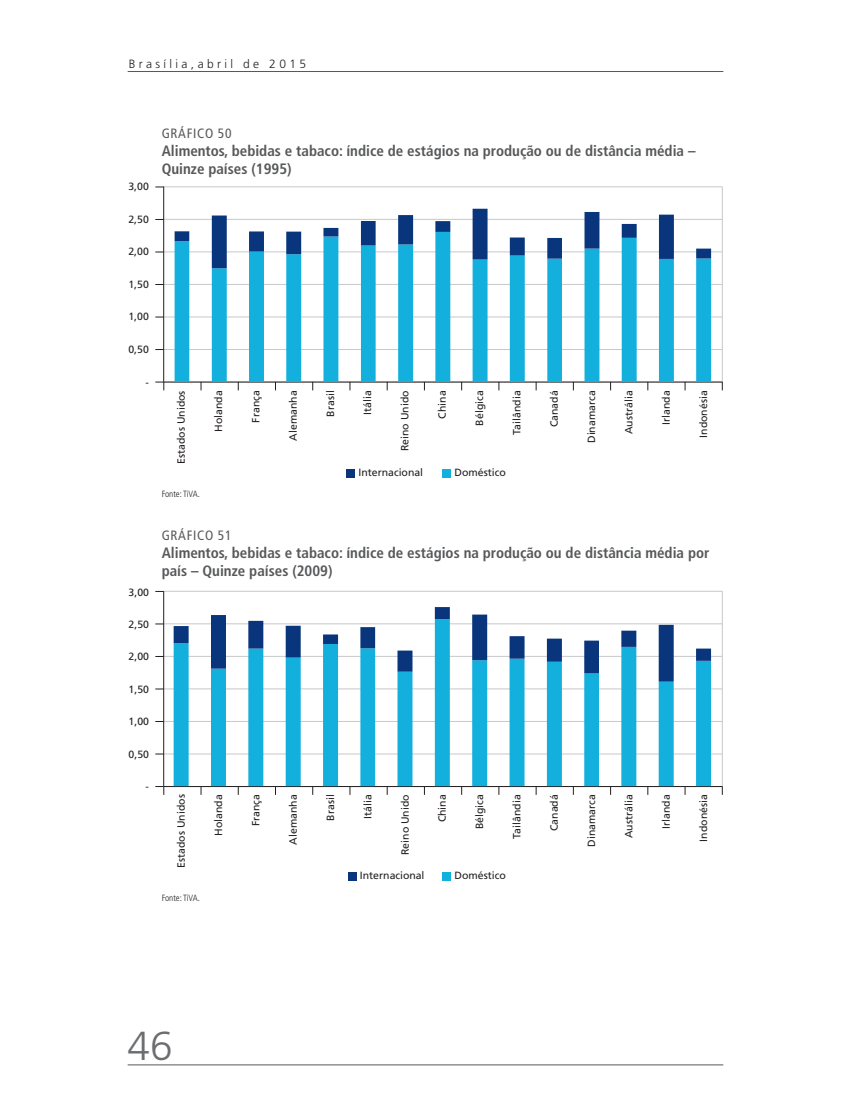
<style>
.page{position:relative;width:851px;height:1106px;background:#fff}
.page>*{position:absolute;margin:0;border:0;box-sizing:border-box;transform-origin:0 0}
.t1{font:300 40.5px "Frutiger LT Pro";color:#6c6d70}
.titulo_2_titulo{font:700 condensed 15px/18px "Frutiger LT Pro";color:#57585a}
.titulo_1_numero{font:condensed 13.5px "Frutiger LT Pro";letter-spacing:.05em;color:#57585a}
.t2{font:300 12px "Frutiger LT Pro";letter-spacing:.28em;color:#231f20}
.t3{font:10.5px "Frutiger LT Pro";color:#231f20}
.fonte_elaboracao_soz{font:300 condensed 9px "Frutiger LT Pro";color:#231f20}
</style>
<div class="page">
<hr style="left:128px;top:71px;width:595px;height:1px;background:#57585a">
<hr style="left:128px;top:1064px;width:595px;height:1px;background:#57585a">
<hr style="left:164px;top:186px;width:558px;height:1px;background:#c7c8ca">
<hr style="left:164px;top:219px;width:558px;height:1px;background:#c7c8ca">
<hr style="left:164px;top:252px;width:558px;height:1px;background:#c7c8ca">
<hr style="left:164px;top:284px;width:558px;height:1px;background:#c7c8ca">
<hr style="left:164px;top:317px;width:558px;height:1px;background:#c7c8ca">
<hr style="left:164px;top:349px;width:558px;height:1px;background:#c7c8ca">
<svg style="left:155px;top:382px;width:9px;height:8px"></svg>
<hr style="left:163px;top:187px;width:1px;height:195px;background:#231f20">
<hr style="left:722px;top:187px;width:1px;height:195px;background:#c7c8ca">
<hr style="left:164px;top:382px;width:558px;height:1px;background:#231f20">
<div style="left:346px;top:469px;width:9px;height:8px;background:#08357c"></div>
<div style="left:442px;top:469px;width:9px;height:8px;background:#13b0de"></div>
<svg style="left:174px;top:268px;width:537px;height:113px"></svg>
<svg style="left:174px;top:209px;width:537px;height:59px"></svg>
<hr style="left:164px;top:591px;width:558px;height:1px;background:#c7c8ca">
<hr style="left:164px;top:623px;width:558px;height:1px;background:#c7c8ca">
<hr style="left:164px;top:656px;width:558px;height:1px;background:#c7c8ca">
<hr style="left:164px;top:688px;width:558px;height:1px;background:#c7c8ca">
<hr style="left:164px;top:721px;width:558px;height:1px;background:#c7c8ca">
<hr style="left:164px;top:753px;width:558px;height:1px;background:#c7c8ca">
<svg style="left:155px;top:786px;width:9px;height:9px"></svg>
<hr style="left:163px;top:591px;width:1px;height:195px;background:#231f20">
<hr style="left:722px;top:591px;width:1px;height:195px;background:#c7c8ca">
<hr style="left:164px;top:786px;width:558px;height:1px;background:#231f20">
<div style="left:348px;top:872px;width:8px;height:8px;background:#08357c"></div>
<div style="left:442px;top:872px;width:9px;height:8px;background:#13b0de"></div>
<svg style="left:174px;top:681px;width:537px;height:105px"></svg>
<svg style="left:174px;top:607px;width:537px;height:74px"></svg>
<p class="t2" style="left:129px;top:57px;width:179px">Brasília,abril de 2015</p>
<p class="t3" style="left:128px;top:180px;width:22px">3,00</p>
<p class="t3" style="left:128px;top:213px;width:22px">2,50</p>
<p class="t3" style="left:128px;top:245px;width:22px">2,00</p>
<p class="t3" style="left:128px;top:278px;width:22px">1,50</p>
<p class="t3" style="left:128px;top:310px;width:22px">1,00</p>
<p class="t3" style="left:128px;top:343px;width:22px">0,50</p>
<p class="t3" style="left:145px;top:376px;width:5px">-</p>
<p class="t3" style="left:129px;top:585px;width:22px">3,00</p>
<p class="t3" style="left:129px;top:618px;width:22px">2,50</p>
<p class="t3" style="left:129px;top:650px;width:22px">2,00</p>
<p class="t3" style="left:129px;top:683px;width:22px">1,50</p>
<p class="t3" style="left:129px;top:715px;width:22px">1,00</p>
<p class="t3" style="left:129px;top:748px;width:22px">0,50</p>
<p class="t3" style="left:145px;top:780px;width:5px">-</p>
<p class="titulo_1_numero" style="left:162px;top:125px;width:71px">GRÁFICO 50</p>
<p class="titulo_2_titulo" style="left:162px;top:142px;width:535px">Alimentos, bebidas e tabaco: índice de estágios na produção ou de distância média –<br>Quinze países (1995)</p>
<p class="t3" style="left:175px;top:464px;width:75px;rotate:-90deg">Estados Unidos</p>
<p class="t3" style="left:212px;top:432px;width:43px;rotate:-90deg">Holanda</p>
<p class="t3" style="left:249px;top:422px;width:34px;rotate:-90deg">França</p>
<p class="t3" style="left:287px;top:441px;width:52px;rotate:-90deg">Alemanha</p>
<p class="t3" style="left:324px;top:417px;width:28px;rotate:-90deg">Brasil</p>
<p class="t3" style="left:361px;top:415px;width:26px;rotate:-90deg">Itália</p>
<p class="t3" style="left:399px;top:451px;width:62px;rotate:-90deg">Reino Unido</p>
<p class="t3" style="left:436px;top:418px;width:30px;rotate:-90deg">China</p>
<p class="t3" style="left:473px;top:425px;width:37px;rotate:-90deg">Bélgica</p>
<p class="t3" style="left:510px;top:435px;width:46px;rotate:-90deg">Tailândia</p>
<p class="t3" style="left:548px;top:427px;width:38px;rotate:-90deg">Canadá</p>
<p class="t3" style="left:585px;top:443px;width:54px;rotate:-90deg">Dinamarca</p>
<p class="t3" style="left:622px;top:434px;width:45px;rotate:-90deg">Austrália</p>
<p class="t3" style="left:660px;top:425px;width:36px;rotate:-90deg">Irlanda</p>
<p class="t3" style="left:697px;top:438px;width:49px;rotate:-90deg">Indonésia</p>
<p class="fonte_elaboracao_soz" style="left:162px;top:488px;width:40px">Fonte: TiVA.</p>
<p class="titulo_1_numero" style="left:162px;top:528px;width:71px">GRÁFICO 51</p>
<p class="titulo_2_titulo" style="left:162px;top:544px;width:549px">Alimentos, bebidas e tabaco: índice de estágios na produção ou de distância média por país – Quinze países (2009)</p>
<p class="t3" style="left:358px;top:466px;width:66px">Internacional</p>
<p class="t3" style="left:454px;top:466px;width:53px">Doméstico</p>
<p class="t3" style="left:175px;top:868px;width:75px;rotate:-90deg">Estados Unidos</p>
<p class="t3" style="left:212px;top:835px;width:43px;rotate:-90deg">Holanda</p>
<p class="t3" style="left:249px;top:826px;width:34px;rotate:-90deg">França</p>
<p class="t3" style="left:287px;top:844px;width:52px;rotate:-90deg">Alemanha</p>
<p class="t3" style="left:324px;top:820px;width:28px;rotate:-90deg">Brasil</p>
<p class="t3" style="left:361px;top:819px;width:26px;rotate:-90deg">Itália</p>
<p class="t3" style="left:399px;top:855px;width:62px;rotate:-90deg">Reino Unido</p>
<p class="t3" style="left:436px;top:822px;width:30px;rotate:-90deg">China</p>
<p class="t3" style="left:473px;top:829px;width:37px;rotate:-90deg">Bélgica</p>
<p class="t3" style="left:510px;top:839px;width:46px;rotate:-90deg">Tailândia</p>
<p class="t3" style="left:548px;top:831px;width:38px;rotate:-90deg">Canadá</p>
<p class="t3" style="left:585px;top:847px;width:54px;rotate:-90deg">Dinamarca</p>
<p class="t3" style="left:622px;top:838px;width:45px;rotate:-90deg">Austrália</p>
<p class="t3" style="left:660px;top:828px;width:36px;rotate:-90deg">Irlanda</p>
<p class="t3" style="left:697px;top:841px;width:49px;rotate:-90deg">Indonésia</p>
<p class="fonte_elaboracao_soz" style="left:162px;top:893px;width:40px">Fonte: TiVA.</p>
<p class="t3" style="left:360px;top:869px;width:66px">Internacional</p>
<p class="t3" style="left:454px;top:869px;width:53px">Doméstico</p>
<h1 class="t1" style="left:128px;top:1022px;width:47px">46</h1>
</div>
